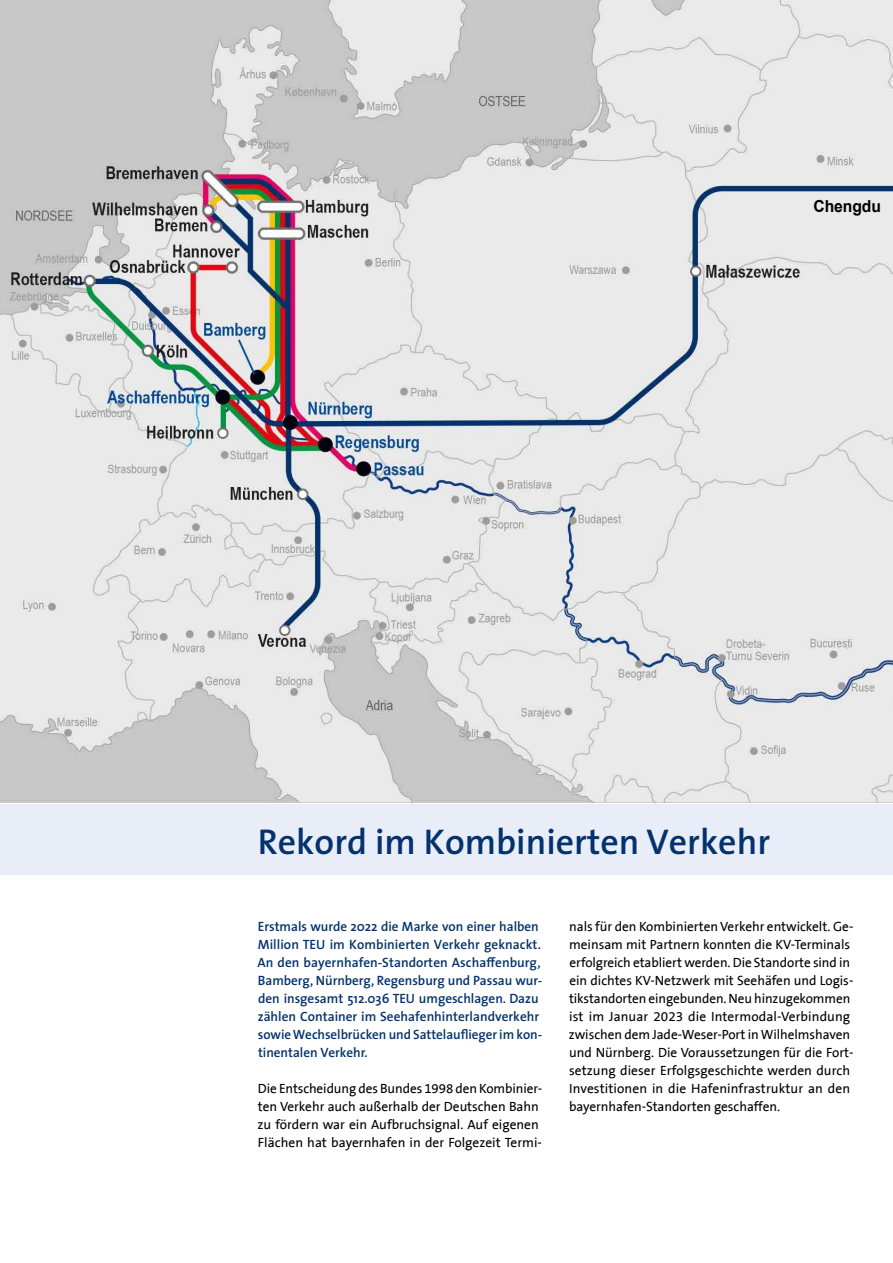
<style>
.page{position:relative;width:893px;height:1263px;background:#fff}
.page>*{position:absolute;margin:0;border:0;box-sizing:border-box;transform-origin:0 0}
.t1{font:600 36px "The Sans";color:#03326c}
.t2{font:700 16.5px "Arial";letter-spacing:-.005em;color:#000;scale:.95 1}
.t3{font:13.5px/18px "The Sans B5 Plain";letter-spacing:-.005em;color:#000}
.t4{font:600 13.5px/18px "The Sans";color:#03326c}
</style>
<div class="page">
<div style="left:0;top:801px;width:893px;height:74px;background:#e7ecf8"></div>
<img style="left:0;top:0;width:893px;height:804px">
<svg style="left:892px;top:24px;width:1px;height:22px"></svg>
<p class="t2" style="left:814px;top:194px;width:72px">Chengdu</p>
<h1 class="t1" style="left:258px;top:812px;width:514px">Rekord im Kombinierten Verkehr</h1>
<p class="t4" style="left:257px;top:917px;width:286px">Erstmals wurde 2022 die Marke von einer halben Million TEU im Kombinierten Verkehr geknackt.<br>An den bayernhafen-Standorten Aschaffenburg, Bamberg, Nürnberg, Regensburg und Passau wur&shy;den insgesamt 512.036 TEU umgeschlagen. Dazu zählen Container im Seehafenhinterlandverkehr sowie Wechselbrücken und Sattelauflieger im kon&shy;tinentalen Verkehr.</p>
<p class="t3" style="left:258px;top:1080px;width:286px">Die Entscheidung des Bundes 1998 den Kombinier&shy;ten Verkehr auch außerhalb der Deutschen Bahn zu fördern war ein Aufbruchsignal. Auf eigenen Flächen hat bayernhafen in der Folgezeit Termi-</p>
<p class="t3" style="left:569px;top:918px;width:286px">nals für den Kombinierten Verkehr entwickelt. Ge&shy;meinsam mit Partnern konnten die KV-Terminals erfolgreich etabliert werden. Die Standorte sind in ein dichtes KV-Netzwerk mit Seehäfen und Logis&shy;tikstandorten eingebunden. Neu hinzugekommen ist im Januar 2023 die Intermodal-Verbindung zwischen dem Jade-Weser-Port in Wilhelmshaven und Nürnberg. Die Voraussetzungen für die Fort&shy;setzung dieser Erfolgsgeschichte werden durch Investitionen in die Hafeninfrastruktur an den bayernhafen-Standorten geschaffen.</p>
</div>
